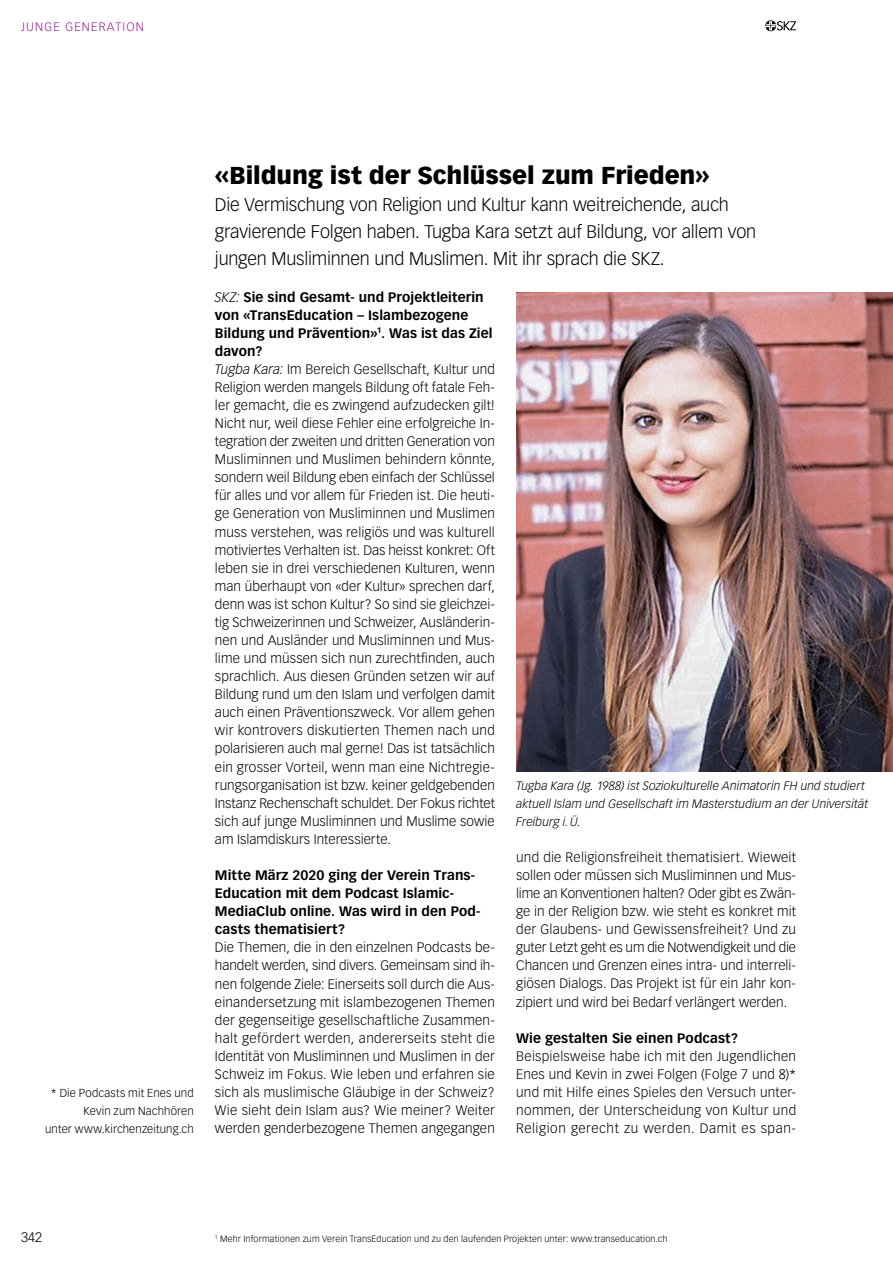
<style>
.page{position:relative;width:893px;height:1263px;background:#fff}
.page>*{position:absolute;margin:0;border:0;box-sizing:border-box;transform-origin:0 0}
.t1{font:900 24px "Vectora LT Std";letter-spacing:-.005em;color:#000}
.t2{font:300 18px/27.2px "Vectora LT Std";letter-spacing:-.01em;color:#000}
.t3{font:300 13.5px/18.1px "Vectora LT Std";letter-spacing:.005em;color:#000;text-align:justify}
.t4{font:700 13.5px/18.1px "Vectora LT Std";letter-spacing:.005em;color:#000}
.t5{font:italic 300 12px/18px "Vectora LT Std";letter-spacing:.005em;color:#000}
.t6{font:300 12px "Vectora LT Std";letter-spacing:.1em;color:#93278f}
.t7{font:300 11.4px/18.1px "Vectora LT Std";letter-spacing:.01em;color:#000;text-align:right}
.t8{font:300 9px "Vectora LT Std";letter-spacing:.015em;color:#000}
.s1{font-style:italic}
.s2{font-weight:700}
</style>
<div class="page">
<img style="left:516px;top:293px;width:377px;height:478px">
<svg style="left:765px;top:20px;width:31px;height:11px"></svg>
<p class="t6" style="left:21px;top:19px;width:124px">JUNGE GENERATION</p>
<p class="t7" style="left:45px;top:1084px;width:150px">* Die Podcasts mit Enes und<br>Kevin zum Nachhören<br>unter www.kirchenzeitung.ch</p>
<h1 class="t1" style="left:215px;top:160px;width:496px">«Bildung ist der Schlüssel zum Frieden»</h1>
<h2 class="t2" style="left:215px;top:191px;width:543px">Die Vermischung von Religion und Kultur kann weitreichende, auch gravierende Folgen haben. Tugba Kara setzt auf Bildung, vor allem von jungen Musliminnen und Muslimen. Mit ihr sprach die SKZ.</h2>
<p class="t3" style="left:215px;top:288px;width:281px;text-align:left"><span class="s1">SKZ:</span> <span class="s2">Sie sind Gesamt- und Projektleiterin von «TransEducation – Islambezogene Bildung und Prävention»</span><sup>1</sup><span class="s2">. Was ist das Ziel davon?<br></span><span class="s1">Tugba Kara:</span> Im Bereich Gesellschaft, Kultur und Religion werden mangels Bildung oft fatale Feh&shy;ler gemacht, die es zwingend aufzudecken gilt!<br>Nicht nur, weil diese Fehler eine erfolgreiche In&shy;tegration der zweiten und dritten Generation von Musliminnen und Muslimen behindern könnte, sondern weil Bildung eben einfach der Schlüssel für alles und vor allem für Frieden ist. Die heuti&shy;ge Generation von Musliminnen und Muslimen muss verstehen, was religiös und was kulturell motiviertes Verhalten ist. Das heisst konkret: Oft leben sie in drei verschiedenen Kulturen, wenn man überhaupt von «der Kultur» sprechen darf, denn was ist schon Kultur? So sind sie gleichzei&shy;tig Schweizerinnen und Schweizer, Ausländerin&shy;nen und Ausländer und Musliminnen und Mus&shy;lime und müssen sich nun zurechtfinden, auch sprachlich. Aus diesen Gründen setzen wir auf Bildung rund um den Islam und verfolgen damit auch einen Präventionszweck. Vor allem gehen wir kontrovers diskutierten Themen nach und polarisieren auch mal gerne! Das ist tatsächlich ein grosser Vorteil, wenn man eine Nichtregie&shy;rungsorganisation ist bzw. keiner geldgebenden Instanz Rechenschaft schuldet. Der Fokus richtet sich auf junge Musliminnen und Muslime sowie am Islamdiskurs Interessierte.</p>
<p class="t4" style="left:215px;top:866px;width:267px">Mitte März 2020 ging der Verein Trans-Education mit dem Podcast Islamic-MediaClub online. Was wird in den Pod&shy;casts thematisiert?</p>
<p class="t3" style="left:215px;top:939px;width:281px">Die Themen, die in den einzelnen Podcasts be&shy;handelt werden, sind divers. Gemeinsam sind ih&shy;nen folgende Ziele: Einerseits soll durch die Aus&shy;einandersetzung mit islambezogenen Themen der gegenseitige gesellschaftliche Zusammen&shy;halt gefördert werden, andererseits steht die Identität von Musliminnen und Muslimen in der Schweiz im Fokus. Wie leben und erfahren sie sich als muslimische Gläubige in der Schweiz?<br>Wie sieht dein Islam aus? Wie meiner? Weiter werden genderbezogene Themen angegangen</p>
<p class="t5" style="left:516px;top:776px;width:353px">Tugba Kara (Jg. 1988) ist Soziokulturelle Animatorin FH und studiert aktuell Islam und Gesellschaft im Masterstudium an der Universität<br>Freiburg i.Ü.</p>
<p class="t3" style="left:516px;top:848px;width:281px">und die Religionsfreiheit thematisiert. Wieweit sollen oder müssen sich Musliminnen und Mus&shy;lime an Konventionen halten? Oder gibt es Zwän&shy;ge in der Religion bzw. wie steht es konkret mit der Glaubens- und Gewissensfreiheit? Und zu guter Letzt geht es um die Notwendigkeit und die Chancen und Grenzen eines intra- und interreli&shy;giösen Dialogs. Das Projekt ist für ein Jahr kon&shy;zipiert und wird bei Bedarf verlängert werden.</p>
<p class="t4" style="left:516px;top:1029px;width:223px">Wie gestalten Sie einen Podcast?</p>
<p class="t3" style="left:516px;top:1047px;width:281px">Beispielsweise habe ich mit den Jugendlichen Enes und Kevin in zwei Folgen (Folge 7 und 8)* und mit Hilfe eines Spieles den Versuch unter&shy;nommen, der Unterscheidung von Kultur und Religion gerecht zu werden. Damit es span-</p>
<p class="t3" style="left:21px;top:1228px;width:23px">342</p>
<p class="t8" style="left:215px;top:1233px;width:454px"><sup>1</sup> Mehr Informationen zum Verein TransEducation und zu den laufenden Projekten unter: www.transeducation.ch</p>
</div>
